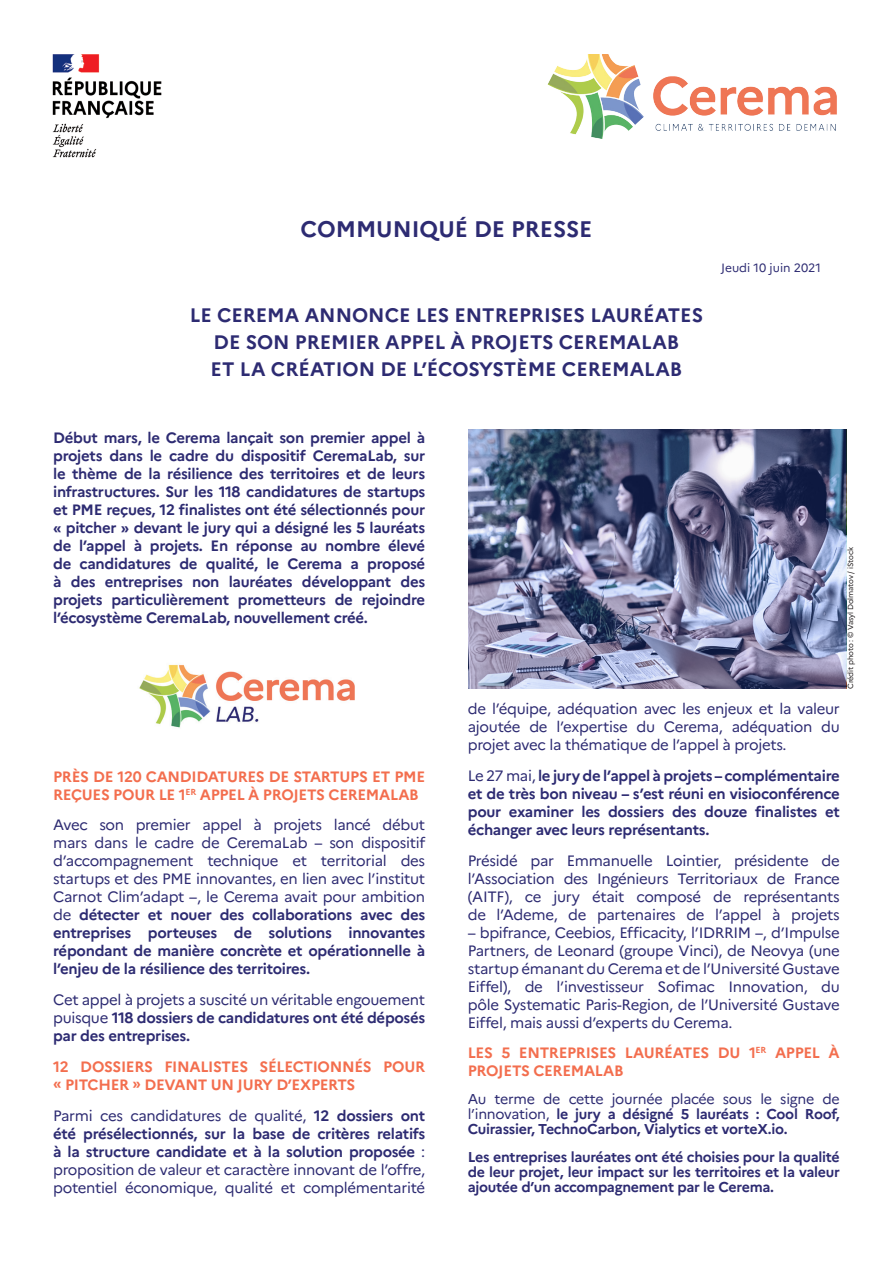
<style>
.page{position:relative;width:893px;height:1263px;background:#fff}
.page>*{position:absolute;margin:0;border:0;box-sizing:border-box;transform-origin:0 0}
.t1{font:700 22.5px "Marianne";color:#2d2b72}
.t2{font:700 19.5px "Marianne";color:#2d2b72}
.t3{font:15px/18px "Marianne";letter-spacing:-.02em;color:#2d2b72;text-align:justify}
.t4{font:700 15px/18px "Marianne";letter-spacing:-.02em;color:#2d2b72;text-align:justify}
.t5{font:700 15px/18px "Marianne";letter-spacing:-.02em;color:#f36e4e}
.t6{font:700 14.25px/15px "Marianne";letter-spacing:-.02em;color:#2d2b72;text-align:justify}
.t7{font:12px "Marianne";color:#2d2b72}
.t8{font:7.5px "Marianne";letter-spacing:-.02em;color:#231f20}
.s1{font-weight:700}
.s2{font-weight:400}
</style>
<div class="page">
<img style="left:52px;top:54px;width:110px;height:104px">
<img style="left:139px;top:664px;width:216px;height:64px">
<img style="left:547px;top:54px;width:290px;height:84px">
<svg style="left:469px;top:430px;width:377px;height:259px;background:#707698"></svg>
<h1 class="t1" style="left:301px;top:215px;width:293px">communiqué de presse</h1>
<h2 class="t2" style="left:190px;top:303px;width:42px">LE CEREM</h2>
<h2 class="t2" style="left:285px;top:303px;width:51px">A ANNONCE</h2>
<h2 class="t2" style="left:416px;top:303px;width:91px">LES ENTREPRISES</h2>
<h2 class="t2" style="left:590px;top:303px;width:39px">LAURÉ</h2>
<h2 class="t2" style="left:655px;top:303px;width:37px">ATES</h2>
<h2 class="t2" style="left:214px;top:330px;width:47px">DE SON</h2>
<h2 class="t2" style="left:295px;top:330px;width:13px">PREMIER</h2>
<h2 class="t2" style="left:385px;top:330px;width:27px">APPE</h2>
<h2 class="t2" style="left:435px;top:330px;width:50px">L À PRO</h2>
<h2 class="t2" style="left:511px;top:330px;width:130px">JETS Ceremala</h2>
<h2 class="t2" style="left:667px;top:330px;width:14px">b</h2>
<h2 class="t2" style="left:211px;top:357px;width:74px">ET LA CRÉ</h2>
<h2 class="t2" style="left:310px;top:357px;width:39px">ATION</h2>
<h2 class="t2" style="left:380px;top:357px;width:61px">DE L’ÉCOS</h2>
<h2 class="t2" style="left:479px;top:357px;width:97px">YSTÈME CEREM</h2>
<h2 class="t2" style="left:630px;top:357px;width:51px">ALAB</h2>
<p class="t7" style="left:721px;top:260px;width:101px">Jeudi 10 juin 2021</p>
<p class="t4" style="left:53px;top:428px;width:374px">Début mars, le Cerema lançait son premier appel à projets dans le cadre du dispositif CeremaLab, sur le thème de la résilience des territoires et de leurs infrastructures. Sur les 118 candidatures de startups et PME</p>
<p class="t4" style="left:53px;top:500px;width:374px;text-indent:53px">reçues, 12 finalistes ont été sélectionnés pour « pitcher » devant le jury qui a désigné les 5 lauréats de l’appel à projets. E n réponse au nombre élevé de candidatures de qualité, le Cerema a proposé à des entreprises non lauréates développant des projets particulièrement prometteurs de rejoindre l’écosystème CeremaLab, nouvellement créé.</p>
<p class="t8" style="left:846px;top:689px;width:143px;rotate:-90deg">Crédit photo : © Vasyl Dolmatov / iStock</p>
<p class="t5" style="left:53px;top:767px;width:367px">Près de 120 candidatures de startups et PME reçues pour le 1<sup>er</sup> appel à projets CeremaLab</p>
<p class="t3" style="left:53px;top:816px;width:374px">Avec son premier appel à projets lancé début mars dans le cadre de CeremaLab – son dispositif d’accompagnement technique et territorial des startups et des PME innovantes, en lien avec l’institut Carnot Clim’adapt –, le Cerema avait pour ambition de <span class="s1">détecter et nouer des collaborations avec des entreprises porteuses de solutions innovantes répondant de manière concrète et opérationnelle à l’enjeu de la résilience des territoires.</span></p>
<p class="t4" style="left:53px;top:991px;width:374px"><span class="s2">Cet appel à projets a suscité un véritable engouement puisque</span> 118 dossiers de candidatures ont été déposés par des entreprises.</p>
<p class="t5" style="left:53px;top:1057px;width:374px">12 dossiers finalistes sélectionnés pour « pitcher » devant un jury d’experts</p>
<p class="t3" style="left:53px;top:1106px;width:374px">Parmi ces candidatures de qualité, <span class="s1">12 dossiers ont été présélectionnés, sur la base de critères relatifs à la structure candidate et à la solution proposée</span> : proposition de valeur et caractère innovant de l’offre, potentiel économique, qualité et complémentarité</p>
<p class="t3" style="left:468px;top:700px;width:374px">de l’équipe, adéquation avec les enjeux et la valeur ajoutée de l’expertise du Cerema, adéquation du projet avec la thématique de l’appel à projets.</p>
<p class="t4" style="left:468px;top:766px;width:374px"><span class="s2">Le 27 mai,</span> le jury de l’appel à projets – complémentaire et de très bon niveau – s’est réuni en visioconférence pour examiner les dossiers des douze finalistes et échanger avec leurs représentants.</p>
<p class="t3" style="left:468px;top:851px;width:374px">Présidé par Emmanuelle Lointier, présidente de l’Association des Ingénieurs Territoriaux de France (AITF), ce jury était composé de représentants de l’Ademe, de partenaires de l’appel à projets</p>
<p class="t3" style="left:468px;top:923px;width:374px">– bpifrance, Ceebios, Efficacity, l’IDRRIM –, d’Impulse Partners, de Leonard (groupe Vinci), de Neovya (une startup émanant du Cerema et de l’Université Gustave Eiffel), de l’investisseur Sofimac Innovation, du pôle Systematic Paris-Region, de l’Université Gustave Eiffel, mais aussi d’experts du Cerema.</p>
<p class="t5" style="left:468px;top:1044px;width:371px">Les 5 entreprises lauréates du 1<sup>er</sup> appel à projets CeremaLab</p>
<p class="t6" style="left:468px;top:1091px;width:374px"><span class="s2">Au terme de cette journée placée sous le signe de l’innovation,</span> le jury a désigné 5 lauréats : Cool Roof, Cuirassier, TechnoCarbon, Vialytics et vorteX.io.</p>
<p class="t6" style="left:468px;top:1149px;width:374px">Les entreprises lauréates ont été choisies pour la qualité de leur projet, leur impact sur les territoires et la valeur ajoutée d’un accompagnement par le Cerema.</p>
</div>
